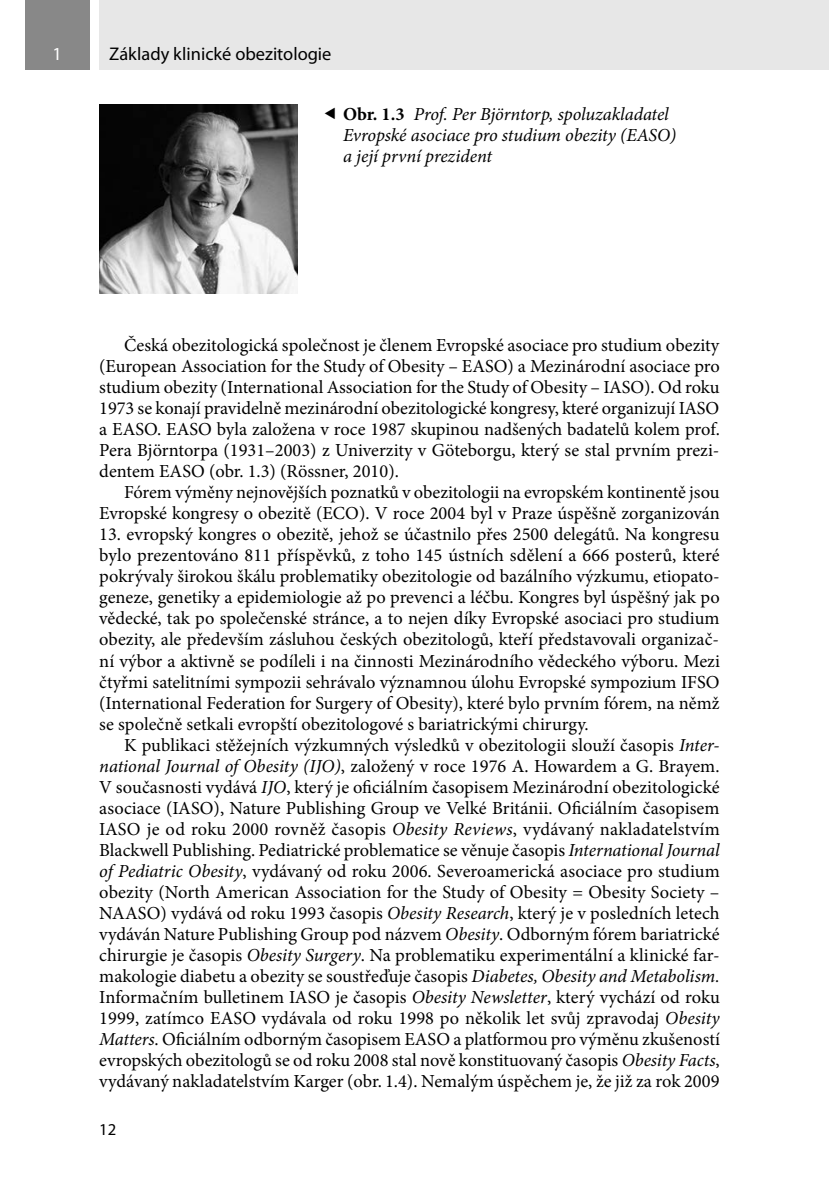
<style>
.page{position:relative;width:829px;height:1191px;background:#fff}
.page>*{position:absolute;margin:0;border:0;box-sizing:border-box;transform-origin:0 0}
.t1{font:18.38px/21px "Minion Pro";color:#000;text-align:justify}
.t2{font:italic 18.38px/21px "Minion Pro";letter-spacing:-.005em;color:#000}
.t3{font:18.38px "Myriad Pro";color:#000}
.t4{font:18.38px "Myriad Pro";color:#fff}
.t5{font:16.62px "Myriad Pro";color:#000}
.s1{font-weight:700;font-style:normal}
.s2{font-style:italic}
</style>
<div class="page">
<div style="left:25px;top:0;width:64px;height:69px;background:#888"></div>
<div style="left:99px;top:0;width:729px;height:69px;background:#e7e7e7"></div>
<hr style="left:828px;top:0;width:1px;height:69px;background:#e7e7e7">
<img style="left:99px;top:104px;width:199px;height:189px">
<p class="t4" style="left:52px;top:46px;width:11px">1</p>
<p class="t3" style="left:109px;top:46px;width:224px">Základy klinické obezitologie</p>
<p class="t2" style="left:343px;top:105px;width:335px"><span class="s1">Obr. 1.3</span> Prof. Per Björntorp, spoluzakladatel<br>Evropské asociace pro studium obezity (EASO) a její první prezident</p>
<p class="t1" style="left:99px;top:336px;width:622px;text-indent:25px">Česká obezitologická společnost je členem Evropské asociace pro studium obezity (European Association for the Study of Obesity – EASO) a Mezinárodní asociace pro studium obezity (International Association for the Study of Obesity – IASO). Od roku 1973 se konají pravidelně mezinárodní obezitologické kongresy, které organizují IASO a EASO. EASO byla založena v roce 1987 skupinou nadšených badatelů kolem prof.<br>Pera Björntorpa (1931–2003) z Univerzity v Göteborgu, který se stal prvním prezi&shy;dentem EASO (obr. 1.3) (Rössner, 2010).</p>
<p class="t1" style="left:99px;top:483px;width:622px;text-align:right">Fórem výměny nejnovějších poznatků v obezitologii na evropském kontinentě jsou<br>Evropské kongresy o obezitě (ECO). V roce 2004 byl v Praze úspěšně zorganizován</p>
<p class="t1" style="left:99px;top:525px;width:622px">13. evropský kongres o obezitě, jehož se účastnilo přes 2500 delegátů. Na kongresu bylo prezentováno 811 příspěvků, z toho 145 ústních sdělení a 666 posterů, které pokrývaly širokou škálu problematiky obezitologie od bazálního výzkumu, etiopato&shy;geneze, genetiky a epidemiologie až po prevenci a léčbu. Kongres byl úspěšný jak po vědecké, tak po společenské stránce, a to nejen díky Evropské asociaci pro studium obezity, ale především zásluhou českých obezitologů, kteří představovali organizač&shy;ní výbor a aktivně se podíleli i na činnosti Mezinárodního vědeckého výboru. Mezi čtyřmi satelitními sympozii sehrávalo významnou úlohu Evropské sympozium IFSO ( International Federation for Surgery of Obesity), které bylo prvním fórem, na němž se společně setkali evropští obezitologové s bariatrickými chirurgy.</p>
<p class="t1" style="left:99px;top:735px;width:622px;text-indent:25px">K publikaci stěžejních výzkumných výsledků v obezitologii slouží časopis <span class="s2">Inter&shy;national Journal of Obesity (IJO)</span>, založený v roce 1976 A. Howardem a G. Brayem.<br>V současnosti vydává <span class="s2">IJO</span>, který je oficiálním časopisem Mezinárodní obezitologické asociace (IASO), Nature Publishing Group ve Velké Británii. Oficiálním časopisem IASO je od roku 2000 rovněž časopis <span class="s2">Obesity Reviews</span>, vydávaný nakladatelstvím Black well Publishing. Pediatrické problematice se věnuje časopis <span class="s2">International Journal of Pediatric Obesity</span>, vydávaný od roku 2006. Severoamerická asociace pro studium obezity (North American Association for the Study of Obesity = Obesity Society – NAASO) vydává od roku 1993 časopis <span class="s2">Obesity Research</span>, který je v posledních letech vydáván Nature Publishing Group pod názvem <span class="s2">Obesity</span>. Odborným fórem bariatrické chirurgie je časopis <span class="s2">Obesity Surgery</span>. Na problematiku experimentální a klinické far&shy;makologie diabetu a obezity se soustřeďuje časopis <span class="s2">Diabetes, Obesity and Metabolism.<br></span>Informačním bulletinem IASO je časopis <span class="s2">Obesity Newsletter</span>, který vychází od roku 1999, zatímco EASO vydávala od roku 1998 po několik let svůj zpravodaj <span class="s2">Obesity Matters</span>. Oficiálním odborným časopisem EASO a platformou pro výměnu zkušeností evropských obezitologů se od roku 2008 stal nově konstituovaný časopis <span class="s2">Obesity Facts</span>, vydávaný nakladatelstvím Karger (obr. 1.4). Nemalým úspěchem je, že již za rok 2009</p>
<p class="t5" style="left:99px;top:1123px;width:19px">12</p>
</div>
